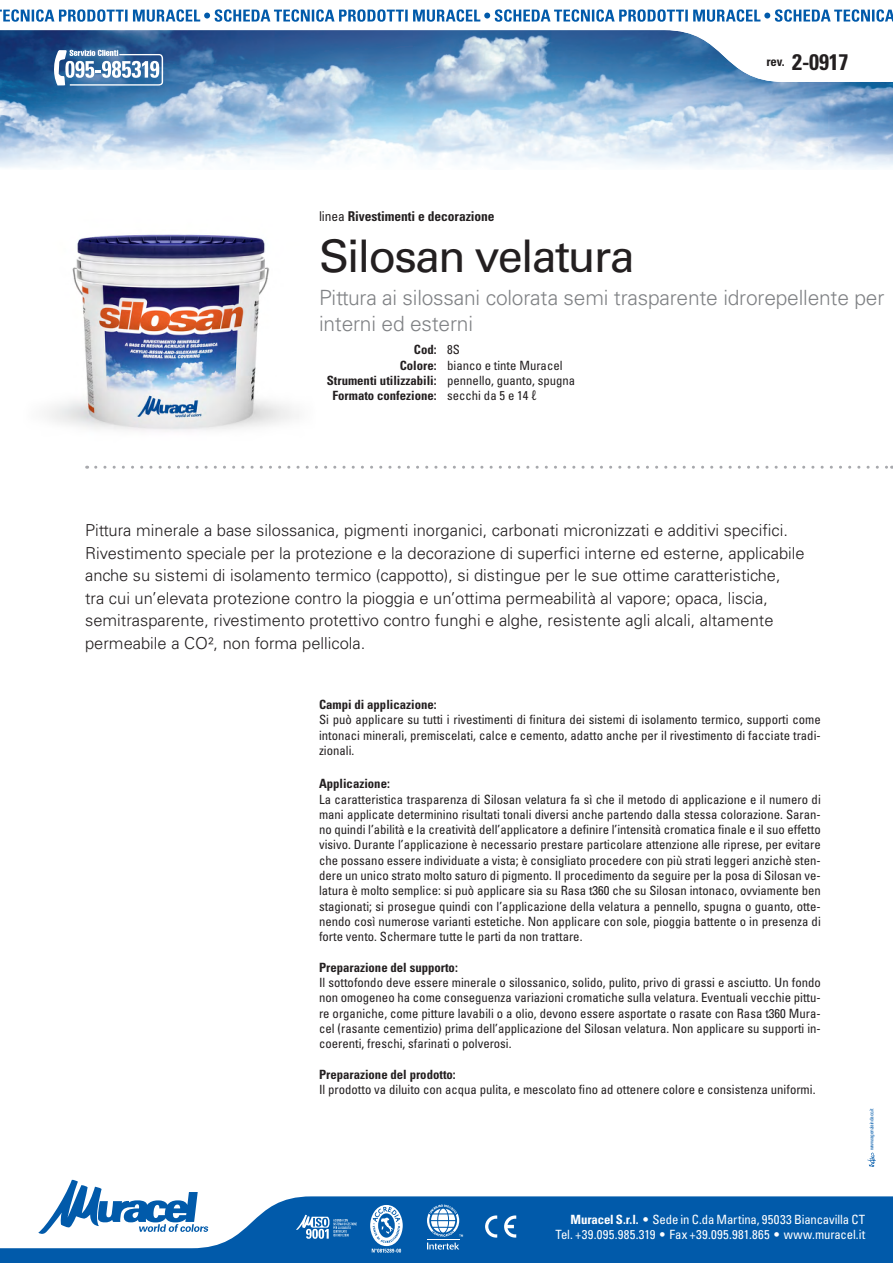
<style>
.page{position:relative;width:893px;height:1263px;background:#fff}
.page>*{position:absolute;margin:0;border:0;box-sizing:border-box;transform-origin:0 0}
.Linea{font:45px "Univers LT Std";letter-spacing:-.04em;color:#231f20}
.Revisione{font:700 condensed 22.5px "Univers LT Std";color:#231f20}
.Linea-2{font:300 21px/25.2px "Univers LT Std";letter-spacing:-.01em;color:#808285}
.Descrizione_estesa{font:300 16.5px/22.5px "Univers LT Std";color:#231f20}
.Linea-3{font:700 condensed 13.5px "Univers LT Std";letter-spacing:-.005em;color:#231f20}
.Testo_prima_pagina{font:condensed 12.75px/15.3px "Univers LT Std";color:#231f20;text-align:justify}
.t1{font:condensed 12.75px/15.3px "Univers LT Std";color:#fff;text-align:right}
.Codice{font:700 condensed 12.75px "Univers LT Std";color:#231f20}
.Testo_prima_pagina-2{font:700 condensed 12.75px "Univers LT Std";color:#231f20}
.Codice-2{font:condensed 12.75px "Univers LT Std";color:#231f20}
.Titolo_prima_pagina{font:700 condensed 12.75px "Univers LT Std";color:#231f20}
.t2{font:condensed 5.25px "Univers LT Std";letter-spacing:-.05em;color:#015aaa}
.s1{font-weight:400}
.s2{font-weight:700}
.s3{font-stretch:normal}
</style>
<div class="page">
<img style="left:0;top:82px;width:893px;height:86px">
<svg style="left:64px;top:1179px;width:134px;height:17px"></svg>
<svg style="left:0;top:1196px;width:893px;height:67px;fill:#015aaa"></svg>
<svg style="left:485px;top:1215px;width:31px;height:22px"></svg>
<svg style="left:296px;top:1215px;width:61px;height:24px"></svg>
<svg style="left:51px;top:82px;width:112px;height:4px"></svg>
<svg style="left:867px;top:1153px;width:9px;height:14px"></svg>
<svg style="left:370px;top:1205px;width:33px;height:47px"></svg>
<svg style="left:427px;top:1204px;width:36px;height:45px"></svg>
<svg style="left:0;top:30px;width:777px;height:52px;background:#5782b0"></svg>
<svg style="left:0;top:9px;width:893px;height:13px"></svg>
<svg style="left:96px;top:466px;width:797px;height:3px"></svg>
<img style="left:47px;top:234px;width:252px;height:197px">
<p class="Codice" style="left:766px;top:54px;width:20px">rev.</p>
<p class="Revisione" style="left:792px;top:48px;width:58px">2-0917</p>
<p class="Linea-3" style="left:319px;top:208px;width:177px"><span class="s1">linea</span> Rivestimenti e decorazione</p>
<p class="Linea" style="left:319px;top:229px;width:317px">Silosan velatura</p>
<p class="Linea-2" style="left:319px;top:285px;width:567px">Pittura ai silossani colorata semi trasparente idrorepellente per interni ed esterni</p>
<p class="Codice" style="left:414px;top:342px;width:47px">Cod: <span class="s1">8S</span></p>
<p class="Codice-2" style="left:400px;top:357px;width:164px"><span class="s2">Colore:</span> bianco e tinte Muracel</p>
<p class="Codice" style="left:327px;top:373px;width:250px">Strumenti utilizzabili: <span class="s1">pennello, guanto, spugna</span></p>
<p class="Codice" style="left:332px;top:388px;width:206px">Formato confezione: <span class="s1">secchi da 5 e 14 ℓ</span></p>
<p class="Descrizione_estesa" style="left:85px;top:519px;width:721px">Pittura minerale a base silossanica, pigmenti inorganici, carbonati micronizzati e additivi specifici.<br>Rivestimento speciale per la protezione e la decorazione di superfici interne ed esterne, applicabile anche su sistemi di isolamento termico (cappotto), si distingue per le sue ottime caratteristiche,<br>tra cui un’elevata protezione contro la pioggia e un’ottima permeabilità al vapore; opaca, liscia, semitrasparente, rivestimento protettivo contro funghi e alghe, resistente agli alcali, altamente permeabile a CO², non forma pellicola.</p>
<p class="Titolo_prima_pagina" style="left:319px;top:697px;width:119px">Campi di applicazione:</p>
<p class="Testo_prima_pagina" style="left:319px;top:712px;width:503px">Si può applicare su tutti i rivestimenti di finitura dei sistemi di isolamento termico, supporti come intonaci minerali, premiscelati, calce e cemento, adatto anche per il rivestimento di facciate tradi&shy;zionali.</p>
<p class="Testo_prima_pagina-2" style="left:319px;top:776px;width:72px">Applicazione:</p>
<p class="Testo_prima_pagina" style="left:319px;top:791px;width:503px">La caratteristica trasparenza di Silosan velatura fa sì che il metodo di applicazione e il numero di mani applicate determinino risultati tonali diversi anche partendo dalla stessa colorazione. Saran&shy;no quindi l’abilità e la creatività dell’applicatore a definire l’intensità cromatica finale e il suo effetto visivo. Durante l’applicazione è necessario prestare particolare attenzione alle riprese, per evitare che possano essere individuate a vista; è consigliato procedere con più strati leggeri anzichè sten&shy;dere un unico strato molto saturo di pigmento. Il procedimento da seguire per la posa di Silosan ve&shy;latura è molto semplice: si può applicare sia su Rasa t360 che su Silosan intonaco, ovviamente ben stagionati; si prosegue quindi con l’applicazione della velatura a pennello, spugna o guanto, otte&shy;nendo così numerose varianti estetiche. Non applicare con sole, pioggia battente o in presenza di forte vento. Schermare tutte le parti da non trattare.</p>
<p class="Testo_prima_pagina-2" style="left:319px;top:959px;width:140px">Preparazione del supporto:</p>
<p class="Testo_prima_pagina" style="left:319px;top:975px;width:503px">Il sottofondo deve essere minerale o silossanico, solido, pulito, privo di grassi e asciutto. Un fondo non omogeneo ha come conseguenza variazioni cromatiche sulla velatura. Eventuali vecchie pittu&shy;re organiche, come pitture lavabili o a olio, devono essere asportate o rasate con Rasa t360 Mura&shy;cel (rasante cementizio) prima dell’applicazione del Silosan velatura. Non applicare su supporti in&shy;coerenti, freschi, sfarinati o polverosi.</p>
<p class="Testo_prima_pagina-2" style="left:319px;top:1066px;width:138px">Preparazione del prodotto:</p>
<p class="Testo_prima_pagina" style="left:319px;top:1082px;width:498px">Il prodotto va diluito con acqua pulita, e mescolato fino ad ottenere colore e consistenza uniformi.</p>
<p class="t2" style="left:868px;top:1150px;width:43px;rotate:-90deg">www.agenziaindaco.it</p>
<p class="t1" style="left:555px;top:1211px;width:311px"><span class="s2">Muracel S.r.l.</span> <span class="s3">•</span> Sede in C.da Martina, 95033 Biancavilla CT<br>Tel. +39.095.985.319 <span class="s3">•</span> Fax +39.095.981.865 <span class="s3">•</span> www.muracel.it</p>
</div>
